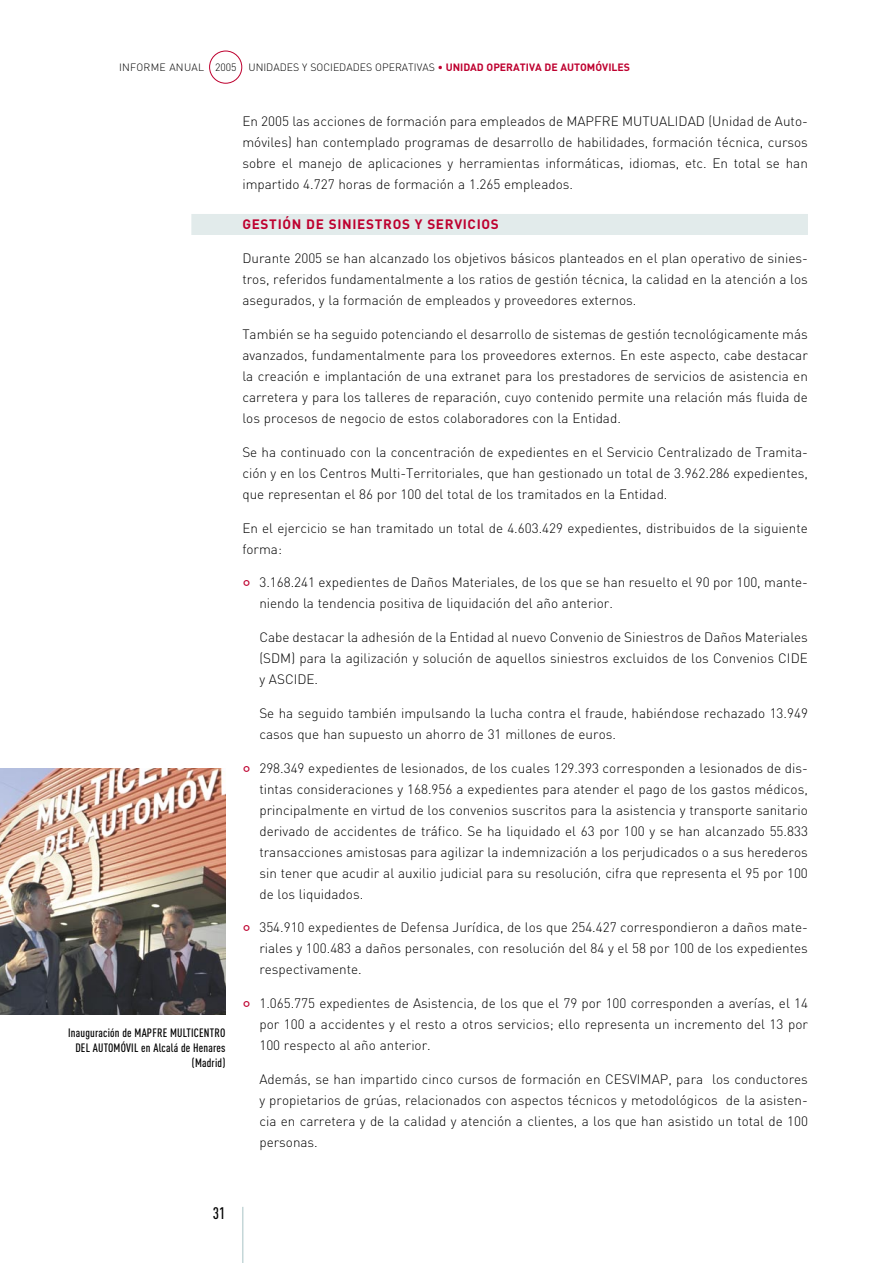
<style>
.page{position:relative;width:893px;height:1263px;background:#fff}
.page>*{position:absolute;margin:0;border:0;box-sizing:border-box;transform-origin:0 0}
.t1{font:500 16.5px "DIN Cond";color:#000}
.Texto_corrido{font:300 13.5px/21px "DIN";color:#000;text-align:justify}
.Texto_corrido_sangría{font:300 13.5px/21px "DIN";color:#000;text-align:justify}
.Subtitulo_1{font:700 13.5px "DIN";letter-spacing:.05em;color:#be002f}
.Pie_de_foto{font:500 12px/15px "DIN Cond";letter-spacing:.015em;color:#000;text-align:right}
.t2{font:300 10.5px "DIN";color:#000}
.s1{font-weight:700;color:#be002f}
.s2{font-weight:400;font-size:18px;color:#be002f}
</style>
<div class="page">
<hr style="left:242px;top:1207px;width:1px;height:56px;background:#c5d7d8">
<div style="left:209px;top:51px;width:33px;height:33px;border:1px solid #be002f;border-radius:50%"></div>
<div style="left:191px;top:214px;width:617px;height:21px;background:#e2ebeb"></div>
<img style="left:0;top:768px;width:225px;height:247px">
<p class="t2" style="left:119px;top:61px;width:513px">INFORME ANUAL 2005 UNIDADES Y SOCIEDADES OPERATIVAS <span class="s1">• UNIDAD OPERATIVA DE AUTOMÓVILES</span></p>
<p class="Pie_de_foto" style="left:68px;top:1025px;width:159px">Inauguración de MAPFRE MULTICENTRO<br>DEL AUTOMÓVIL en Alcalá de Henares (Madrid)</p>
<p class="Texto_corrido" style="left:242px;top:110px;width:567px">En 2005 las acciones de formación para empleados de MAPFRE MUTUALIDAD (Unidad de Auto&shy;móviles) han contemplado programas de desarrollo de habilidades, formación técnica, cursos sobre el manejo de aplicaciones y herramientas informáticas, idiomas, etc. En total se han impartido 4.727 horas de formación a 1.265 empleados.</p>
<p class="Subtitulo_1" style="left:242px;top:216px;width:258px">GESTIÓN DE SINIESTROS Y SERVICIOS</p>
<p class="Texto_corrido" style="left:242px;top:248px;width:567px">Durante 2005 se han alcanzado los objetivos básicos planteados en el plan operativo de sinies&shy;tros, referidos fundamentalmente a los ratios de gestión técnica, la calidad en la atención a los asegurados, y la formación de empleados y proveedores externos.</p>
<p class="Texto_corrido" style="left:242px;top:323px;width:567px">También se ha seguido potenciando el desarrollo de sistemas de gestión tecnológicamente más avanzados, fundamentalmente para los proveedores externos. En este aspecto, cabe destacar la creación e implantación de una extranet para los prestadores de servicios de asistencia en carretera y para los talleres de reparación, cuyo contenido permite una relación más fluida de los procesos de negocio de estos colaboradores con la Entidad.</p>
<p class="Texto_corrido" style="left:242px;top:441px;width:567px">Se ha continuado con la concentración de expedientes en el Servicio Centralizado de Tramita&shy;ción y en los Centros Multi-Territoriales, que han gestionado un total de 3.962.286 expedientes, que representan el 86 por 100 del total de los tramitados en la Entidad.</p>
<p class="Texto_corrido" style="left:242px;top:517px;width:567px">En el ejercicio se han tramitado un total de 4.603.429 expedientes, distribuidos de la siguiente forma:</p>
<p class="Texto_corrido" style="left:259px;top:572px;width:550px;text-indent:-17px"><span class="s2">°</span> 3.168.241 expedientes de Daños Materiales, de los que se han resuelto el 90 por 100, mante&shy;niendo la tendencia positiva de liquidación del año anterior.</p>
<p class="Texto_corrido_sangría" style="left:259px;top:626px;width:550px">Cabe destacar la adhesión de la Entidad al nuevo Convenio de Siniestros de Daños Materiales (SDM) para la agilización y solución de aquellos siniestros excluidos de los Convenios CIDE y ASCIDE.</p>
<p class="Texto_corrido_sangría" style="left:259px;top:702px;width:550px">Se ha seguido también impulsando la lucha contra el fraude, habiéndose rechazado 13.949 casos que han supuesto un ahorro de 31 millones de euros.</p>
<p class="Texto_corrido" style="left:259px;top:757px;width:550px;text-indent:-17px"><span class="s2">°</span> 298.349 expedientes de lesionados, de los cuales 129.393 corresponden a lesionados de dis&shy;tintas consideraciones y 168.956 a expedientes para atender el pago de los gastos médicos, principalmente en virtud de los convenios suscritos para la asistencia y transporte sanitario derivado de accidentes de tráfico. Se ha liquidado el 63 por 100 y se han alcanzado 55.833 transacciones amistosas para agilizar la indemnización a los perjudicados o a sus herederos sin tener que acudir al auxilio judicial para su resolución, cifra que representa el 95 por 100 de los liquidados.</p>
<p class="Texto_corrido" style="left:259px;top:917px;width:550px;text-indent:-17px"><span class="s2">°</span> 354.910 expedientes de Defensa Jurídica, de los que 254.427 correspondieron a daños mate&shy;riales y 100.483 a daños personales, con resolución del 84 y el 58 por 100 de los expedientes respectivamente.</p>
<p class="Texto_corrido" style="left:259px;top:993px;width:550px;text-indent:-17px"><span class="s2">°</span> 1.065.775 expedientes de Asistencia, de los que el 79 por 100 corresponden a averías, el 14 por 100 a accidentes y el resto a otros servicios; ello representa un incremento del 13 por 100 respecto al año anterior.</p>
<p class="Texto_corrido_sangría" style="left:259px;top:1068px;width:550px">Además, se han impartido cinco cursos de formación en CESVIMAP, para los conductores y propietarios de grúas, relacionados con aspectos técnicos y metodológicos de la asisten&shy;cia en carretera y de la calidad y atención a clientes, a los que han asistido un total de 100 personas.</p>
<p class="t1" style="left:213px;top:1204px;width:14px">31</p>
</div>
